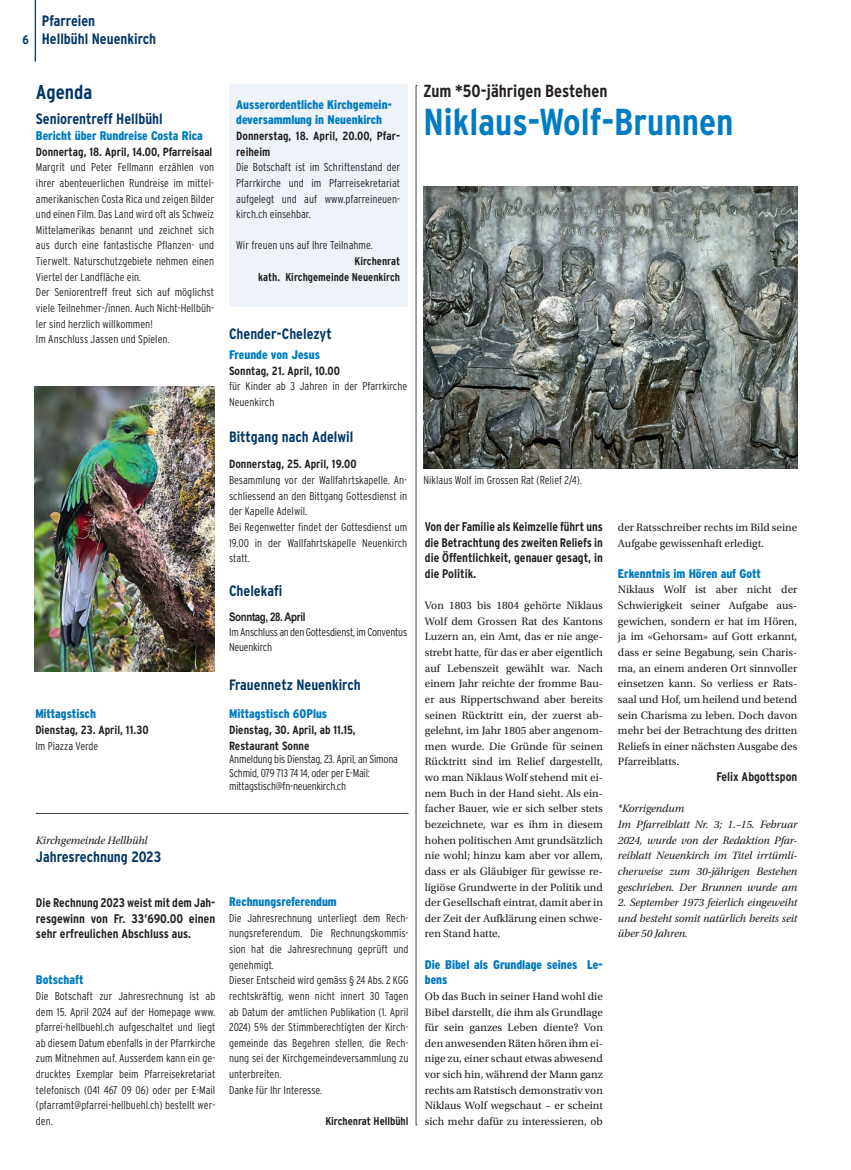
<style>
.page{position:relative;width:851px;height:1170px;background:#fff}
.page>*{position:absolute;margin:0;border:0;box-sizing:border-box;transform-origin:0 0}
.t1{font:700 37.5px "Interstate Condensed";color:#007cc2}
.t2{font:700 20px "Interstate Condensed";color:#003667}
.t3{font:700 17.5px "Interstate Condensed";color:#231f20}
.t4{font:700 15px/18px "Interstate Condensed";color:#003667}
.t5{font:700 15px "Interstate Condensed";color:#003765}
.t6{font:700 12.5px/15.6px "Interstate Condensed";color:#231f20;text-align:justify}
.t7{font:900 condensed 12.5px/15.6px "Interstate";color:#007cc2}
.t8{font:900 condensed 12.5px/15.6px "Interstate";color:#0077be}
.t9{font:700 12.5px "Interstate Condensed";color:#003667}
.t10{font:700 11.88px/15.6px "Interstate Condensed";color:#231f20}
.t11{font:700 11.88px "Arial Narrow";letter-spacing:-.03em;color:#231f20}
.t12{font:300 condensed 11.25px/15.6px "Interstate";color:#231f20}
.t13{font:11.25px/15.6px "Utopia Std";color:#231f20;text-align:justify}
.t14{font:italic 11.25px/15.6px "Utopia Std";letter-spacing:-.01em;color:#231f20}
.t15{font:300 condensed 11.25px/13.5px "Interstate";letter-spacing:-.02em;color:#231f20}
.t16{font:300 11.25px "Interstate Condensed";color:#231f20}
.t17{font:700 11.25px/15.6px "Interstate Condensed";color:#231f20;text-align:right}
</style>
<div class="page">
<hr style="left:35px;top:0;width:1px;height:62px;background:#003667">
<img style="left:35px;top:386px;width:179px;height:285px">
<div style="left:229px;top:84px;width:178px;height:223px;background:#edf3f9"></div>
<svg style="left:36px;top:813px;width:372px;height:1px"></svg>
<img style="left:423px;top:187px;width:374px;height:281px">
<svg style="left:415px;top:85px;width:2px;height:1040px;background:#a1a0a0"></svg>
<p class="t9" style="left:22px;top:32px;width:8px">6</p>
<h3 class="t4" style="left:42px;top:11px;width:116px">Pfarreien<br>Hellbühl Neuenkirch</h3>
<h2 class="t2" style="left:36px;top:81px;width:58px">Agenda</h2>
<h3 class="t4" style="left:36px;top:110px;width:128px">Seniorentreff Hellbühl</h3>
<p class="t7" style="left:36px;top:128px;width:168px">Bericht über Rundreise Costa Rica</p>
<p class="t10" style="left:36px;top:143px;width:178px">Donnertag, 18. April, 14.00, Pfarreisaal</p>
<p class="t12" style="left:36px;top:159px;width:179px">Margrit und Peter Fellmann erzählen von ihrer abenteuerlichen Rundreise im mittel&shy;amerikanischen Costa Rica und zeigen Bilder und einen Film. Das Land wird oft als Schweiz Mittelamerikas benannt und zeichnet sich aus durch eine fantastische Pflanzen- und Tierwelt. Naturschutzgebiete nehmen einen Viertel der Landfläche ein.<br>Der Seniorentreff freut sich auf möglichst viele Teilnehmer-/innen. Auch Nicht-Hellbüh&shy;ler sind herzlich willkommen!<br>Im Anschluss Jassen und Spielen.</p>
<p class="t8" style="left:35px;top:706px;width:62px">Mittagstisch</p>
<p class="t10" style="left:35px;top:722px;width:115px">Dienstag, 23. April, 11.30</p>
<p class="t12" style="left:35px;top:737px;width:65px">Im Piazza Verde</p>
<p class="t7" style="left:236px;top:96px;width:157px">Ausserordentliche Kirchgemein&shy;deversammlung in Neuenkirch</p>
<p class="t10" style="left:236px;top:128px;width:165px">Donnerstag, 18. April, 20.00, Pfar&shy;reiheim</p>
<p class="t12" style="left:236px;top:159px;width:165px;text-align:justify">Die Botschaft ist im Schriftenstand der Pfarrkirche und im Pfarreisekretariat aufgelegt und auf www.pfarreineuen&shy;kirch.ch einsehbar.</p>
<p class="t12" style="left:236px;top:237px;width:138px">Wir freuen uns auf Ihre Teilnahme.</p>
<p class="t17" style="left:258px;top:253px;width:143px">Kirchenrat<br>kath. Kirchgemeinde Neuenkirch</p>
<h3 class="t4" style="left:229px;top:324px;width:104px">Chender-Chelezyt</h3>
<p class="t7" style="left:229px;top:346px;width:92px">Freunde von Jesus</p>
<p class="t10" style="left:229px;top:362px;width:112px">Sonntag, 21. April, 10.00</p>
<p class="t12" style="left:229px;top:378px;width:179px">für Kinder ab 3 Jahren in der Pfarrkirche<br>Neuenkirch</p>
<h3 class="t4" style="left:229px;top:427px;width:126px">Bittgang nach Adelwil</h3>
<p class="t10" style="left:229px;top:456px;width:129px">Donnerstag, 25. April, 19.00</p>
<p class="t12" style="left:229px;top:472px;width:179px">Besammlung vor der Wallfahrtskapelle. An&shy;schliessend an den Bittgang Gottesdienst in der Kapelle Adelwil.<br>Bei Regenwetter findet der Gottesdienst um 19.00 in der Wallfahrtskapelle Neuenkirch statt.</p>
<h3 class="t5" style="left:229px;top:582px;width:55px">Chelekafi</h3>
<p class="t11" style="left:229px;top:607px;width:78px">Sonntag, 28. April</p>
<p class="t15" style="left:229px;top:624px;width:179px;line-height:15px">Im Anschluss an den Gottesdienst, im Conventus<br>Neuenkirch</p>
<h3 class="t4" style="left:229px;top:675px;width:133px">Frauennetz Neuenkirch</h3>
<p class="t7" style="left:229px;top:706px;width:100px">Mittagstisch 60Plus</p>
<p class="t10" style="left:229px;top:722px;width:128px">Dienstag, 30. April, ab 11.15,<br>Restaurant Sonne</p>
<p class="t15" style="left:229px;top:752px;width:170px">Anmeldung bis Dienstag, 23. April, an Simona<br>Schmid, 079 713 74 14, oder per E-Mail: mittagstisch@fn-neuenkirch.ch</p>
<p class="t14" style="left:36px;top:832px;width:113px">Kirchgemeinde Hellbühl</p>
<h3 class="t4" style="left:36px;top:847px;width:127px">Jahresrechnung 2023</h3>
<p class="t6" style="left:36px;top:894px;width:181px">Die Rechnung 2023 weist mit dem Jah&shy;resgewinn von Fr. 33‘690.00 einen sehr erfreulichen Abschluss aus.</p>
<p class="t7" style="left:36px;top:971px;width:49px">Botschaft</p>
<p class="t12" style="left:36px;top:987px;width:181px;text-align:justify">Die Botschaft zur Jahresrechnung ist ab dem 15. April 2024 auf der Homepage www. pfarrei-hellbuehl.ch aufgeschaltet und liegt ab diesem Datum ebenfalls in der Pfarrkirche zum Mitnehmen auf. Ausserdem kann ein ge&shy;drucktes Exemplar beim Pfarreisekretariat telefonisch (041 467 09 06) oder per E-Mail (pfarramt@pfarrei-hellbuehl.ch) bestellt wer&shy;den.</p>
<p class="t7" style="left:229px;top:893px;width:109px">Rechnungsreferendum</p>
<p class="t12" style="left:229px;top:909px;width:181px">Die Jahresrechnung unterliegt dem Rech&shy;nungsreferendum. Die Rechnungskommis&shy;sion hat die Jahresrechnung geprüft und genehmigt.<br>Dieser Entscheid wird gemäss § 24 Abs. 2 KGG rechtskräftig, wenn nicht innert 30 Tagen ab Datum der amtlichen Publikation (1. April 2024) 5% der Stimmberechtigten der Kirch&shy;gemeinde das Begehren stellen, die Rech&shy;nung sei der Kirchgemeindeversammlung zu unterbreiten.</p>
<p class="t16" style="left:229px;top:1083px;width:95px">Danke für Ihr Interesse.</p>
<p class="t17" style="left:325px;top:1112px;width:85px">Kirchenrat Hellbühl</p>
<h3 class="t3" style="left:423px;top:81px;width:185px">Zum *50-jährigen Bestehen</h3>
<h1 class="t1" style="left:423px;top:100px;width:311px">Niklaus-Wolf-Brunnen</h1>
<p class="t16" style="left:423px;top:473px;width:160px">Niklaus Wolf im Grossen Rat (Relief 2/4).</p>
<p class="t6" style="left:424px;top:518px;width:179px">Von der Familie als Keimzelle führt uns die Betrachtung des zweiten Reliefs in die Öffentlichkeit, genauer gesagt, in die Politik.</p>
<p class="t13" style="left:424px;top:597px;width:179px">Von 1803 bis 1804 gehörte Niklaus Wolf dem Grossen Rat des Kantons Luzern an, ein Amt, das er nie ange&shy;strebt hatte, für das er aber eigentlich auf Lebenszeit gewählt war. Nach einem Jahr reichte der fromme Bau&shy;er aus Rippertschwand aber bereits seinen Rücktritt ein, der zuerst ab&shy;gelehnt, im Jahr 1805 aber angenom&shy;men wurde. Die Gründe für seinen Rücktritt sind im Relief dargestellt, wo man Niklaus Wolf stehend mit ei&shy;nem Buch in der Hand sieht. Als ein&shy;facher Bauer, wie er sich selber stets bezeichnete, war es ihm in diesem hohen politischen Amt grundsätzlich nie wohl; hinzu kam aber vor allem, dass er als Gläubiger für gewisse re&shy;ligiöse Grundwerte in der Politik und der Gesellschaft eintrat, damit aber in der Zeit der Aufklärung einen schwe&shy;ren Stand hatte.</p>
<p class="t8" style="left:424px;top:956px;width:179px">Die Bibel als Grundlage seines Le&shy;bens</p>
<p class="t13" style="left:424px;top:988px;width:179px">Ob das Buch in seiner Hand wohl die Bibel darstellt, die ihm als Grundlage für sein ganzes Leben diente? Von den anwesenden Räten hören ihm ei&shy;nige zu, einer schaut etwas abwesend vor sich hin, während der Mann ganz rechts am Ratstisch demonstrativ von Niklaus Wolf wegschaut – er scheint sich mehr dafür zu interessieren, ob</p>
<p class="t13" style="left:617px;top:519px;width:181px">der Ratsschreiber rechts im Bild seine<br>Aufgabe gewissenhaft erledigt.</p>
<p class="t7" style="left:617px;top:565px;width:144px">Erkenntnis im Hören auf Gott</p>
<p class="t13" style="left:617px;top:582px;width:181px">Niklaus Wolf ist aber nicht der Schwierigkeit seiner Aufgabe aus&shy;gewichen, sondern er hat im Hören, ja im «Gehorsam» auf Gott erkannt, dass er seine Begabung, sein Charis&shy;ma, an einem anderen Ort sinnvoller einsetzen kann. So verliess er Rats&shy;saal und Hof, um heilend und betend sein Charisma zu leben. Doch davon mehr bei der Betrachtung des dritten Reliefs in einer nächsten Ausgabe des Pfarreiblatts.</p>
<p class="t6" style="left:716px;top:768px;width:82px">Felix Abgottspon</p>
<p class="t14" style="left:617px;top:800px;width:181px">*Korrigendum<br>Im Pfarreiblatt Nr. 3; 1.–15. Februar 2024, wurde von der Redaktion Pfar&shy;reiblatt Neuenkirch im Titel irrtümli&shy;cherweise zum 30-jährigen Bestehen geschrieben. Der Brunnen wurde am</p>
<p class="t14" style="left:617px;top:894px;width:181px;text-align:justify">2. September 1973 feierlich eingeweiht und besteht somit natürlich bereits seit über 50 Jahren.</p>
</div>
